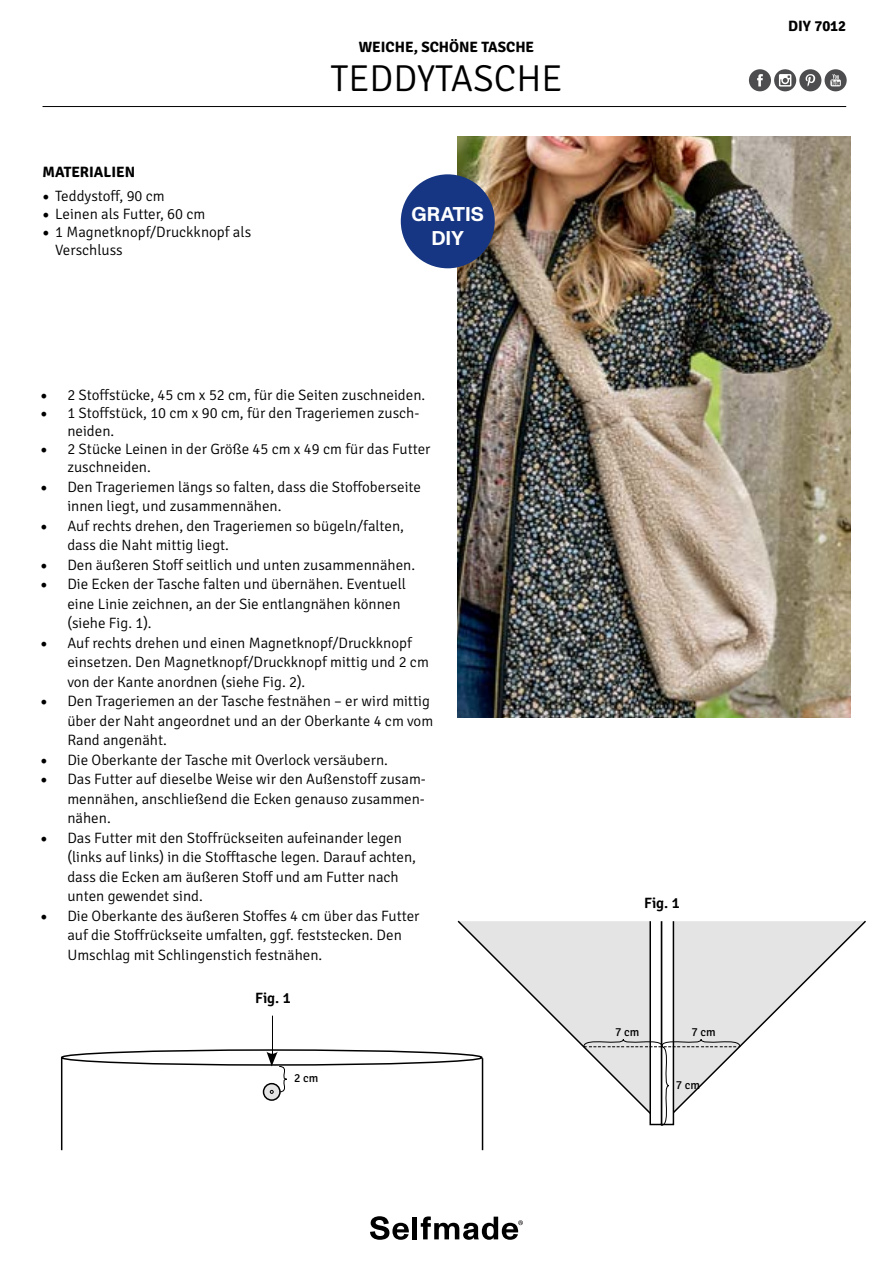
<style>
.page{position:relative;width:893px;height:1263px;background:#fff}
.page>*{position:absolute;margin:0;border:0;box-sizing:border-box;transform-origin:0 0}
.t1{font:300 37.5px "Signika";color:#000}
.t2{font:700 19.95px/23.2px "ABC Monument Grotesk";color:#fff;text-align:center}
.t3{font:300 15px/19.5px "Signika";color:#000}
.t4{font:700 15px "Signika";color:#000}
.t5{font:600 15px "Signika";color:#000}
.t6{font:12px "Signika";color:#000}
.s1{font-family:"Minion Pro";font-weight:400;font-size:18px}
</style>
<div class="page">
<img style="left:457px;top:136px;width:393px;height:582px">
<hr style="left:43px;top:106px;width:803px;height:1px;background:#000">
<div style="left:749px;top:69px;width:22px;height:22px;background:#4d4d4f;border-radius:50%"></div>
<svg style="left:757px;top:74px;width:6px;height:12px"></svg>
<div style="left:774px;top:69px;width:22px;height:22px;background:#4d4d4f;border-radius:50%"></div>
<svg style="left:779px;top:74px;width:12px;height:13px"></svg>
<div style="left:799px;top:69px;width:22px;height:22px;background:#4d4d4f;border-radius:50%"></div>
<svg style="left:805px;top:74px;width:10px;height:12px"></svg>
<div style="left:825px;top:69px;width:22px;height:22px;background:#4d4d4f;border-radius:50%"></div>
<svg style="left:830px;top:74px;width:11px;height:12px"></svg>
<svg style="left:457px;top:920px;width:409px;height:127px"></svg>
<div style="left:661px;top:921px;width:12px;height:203px;background:#fff"></div>
<div style="left:661px;top:920px;width:13px;height:205px;border:1px solid #000"></div>
<div style="left:650px;top:921px;width:11px;height:203px;background:#fff"></div>
<div style="left:649px;top:920px;width:13px;height:205px;border:1px solid #000"></div>
<svg style="left:583px;top:1036px;width:158px;height:90px"></svg>
<hr style="left:272px;top:1016px;width:1px;height:38px;background:#000">
<svg style="left:60px;top:1049px;width:424px;height:102px"></svg>
<svg style="left:370px;top:1216px;width:39px;height:24px"></svg>
<hr style="left:413px;top:1216px;width:4px;height:23px;background:#000">
<svg style="left:421px;top:1216px;width:102px;height:24px"></svg>
<div style="left:401px;top:174px;width:94px;height:94px;background:#163683;border-radius:50%"></div>
<p class="t4" style="left:359px;top:38px;width:177px">WEICHE, SCHÖNE TASCHE</p>
<p class="t4" style="left:43px;top:163px;width:94px">MATERIALIEN</p>
<p class="t3" style="left:43px;top:187px;width:124px"><span class="s1">•</span> Teddystoff, 90 cm</p>
<p class="t3" style="left:43px;top:205px;width:164px"><span class="s1">•</span> Leinen als Futter, 60 cm</p>
<p class="t3" style="left:55px;top:223px;width:197px;line-height:18px;text-indent:-13px"><span class="s1">•</span> 1 Magnetknopf/Druckknopf als<br>Verschluss</p>
<h1 class="t1" style="left:330px;top:57px;width:234px">TEDDYTASCHE</h1>
<h2 class="t2" style="left:412px;top:203px;width:74px">GRATIS<br>DIY</h2>
<p class="t3" style="left:40px;top:385px;width:386px"><span class="s1">•</span> 2 Stoffstücke, 45 cm x 52 cm, für die Seiten zuschneiden.</p>
<p class="t3" style="left:67px;top:404px;width:353px;line-height:18px;text-indent:-27px"><span class="s1">•</span> 1 Stoffstück, 10 cm x 90 cm, für den Trageriemen zusch&shy;neiden.</p>
<p class="t3" style="left:67px;top:440px;width:365px;line-height:18px;text-indent:-27px"><span class="s1">•</span> 2 Stücke Leinen in der Größe 45 cm x 49 cm für das Futter zuschneiden.</p>
<p class="t3" style="left:67px;top:477px;width:355px;text-indent:-27px"><span class="s1">•</span> Den Trageriemen längs so falten, dass die Stoffoberseite innen liegt, und zusammennähen.</p>
<p class="t3" style="left:67px;top:516px;width:338px;text-indent:-27px"><span class="s1">•</span> Auf rechts drehen, den Trageriemen so bügeln/falten, dass die Naht mittig liegt.</p>
<p class="t3" style="left:40px;top:555px;width:376px"><span class="s1">•</span> Den äußeren Stoff seitlich und unten zusammennähen.</p>
<p class="t3" style="left:67px;top:574px;width:340px;text-indent:-27px"><span class="s1">•</span> Die Ecken der Tasche falten und übernähen. Eventuell eine Linie zeichnen, an der Sie entlangnähen können (siehe Fig. 1).</p>
<p class="t3" style="left:67px;top:633px;width:363px;text-indent:-27px"><span class="s1">•</span> Auf rechts drehen und einen Magnetknopf/Druckknopf einsetzen. Den Magnetknopf/Druckknopf mittig und 2 cm von der Kante anordnen (siehe Fig. 2).</p>
<p class="t3" style="left:67px;top:691px;width:367px;text-indent:-27px"><span class="s1">•</span> Den Trageriemen an der Tasche festnähen – er wird mittig über der Naht angeordnet und an der Oberkante 4 cm vom<br>Rand angenäht.</p>
<p class="t3" style="left:40px;top:750px;width:349px"><span class="s1">•</span> Die Oberkante der Tasche mit Overlock versäubern.</p>
<p class="t3" style="left:67px;top:769px;width:360px;text-align:justify;text-indent:-27px"><span class="s1">•</span> Das Futter auf dieselbe Weise wir den Außenstoff zusam&shy;mennähen, anschließend die Ecken genauso zusammen&shy;nähen.</p>
<p class="t3" style="left:67px;top:828px;width:350px;text-indent:-27px"><span class="s1">•</span> Das Futter mit den Stoffrückseiten aufeinander legen (links auf links) in die Stofftasche legen. Darauf achten, dass die Ecken am äußeren Stoff und am Futter nach unten gewendet sind.</p>
<p class="t3" style="left:67px;top:906px;width:354px;text-indent:-27px"><span class="s1">•</span> Die Oberkante des äußeren Stoffes 4 cm über das Futter auf die Stoffrückseite umfalten, ggf. feststecken. Den<br>Umschlag mit Schlingenstich festnähen.</p>
<p class="t5" style="left:255px;top:989px;width:37px">Fig. 1</p>
<p class="t6" style="left:294px;top:1071px;width:26px">2 cm</p>
<p class="t5" style="left:644px;top:894px;width:37px">Fig. 1</p>
<p class="t6" style="left:615px;top:1025px;width:26px">7 cm</p>
<p class="t6" style="left:692px;top:1025px;width:26px">7 cm</p>
<p class="t6" style="left:676px;top:1078px;width:26px">7 cm</p>
<p class="t4" style="left:788px;top:17px;width:59px">DIY 7012</p>
</div>
